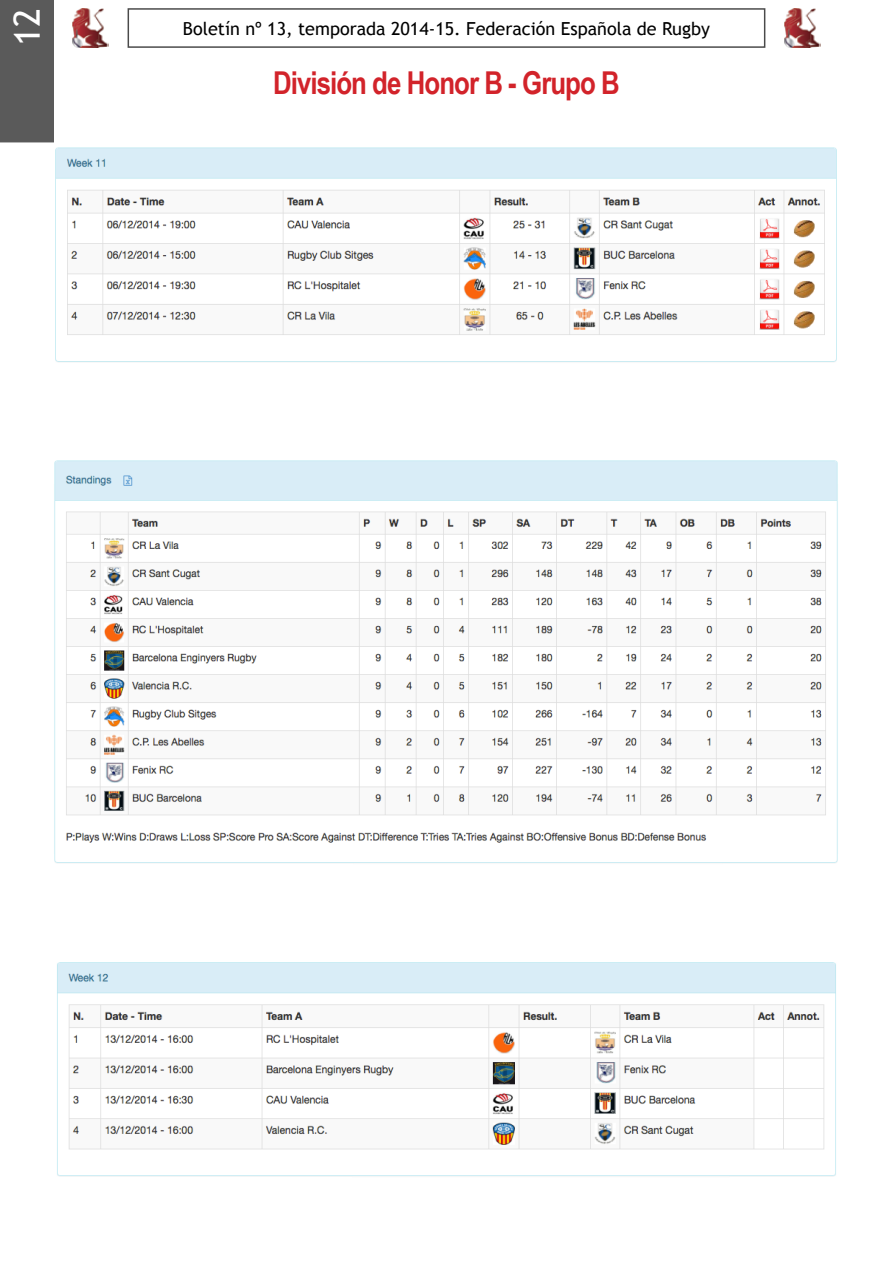
<style>
.page{position:relative;width:893px;height:1263px;background:#fff}
.page>*{position:absolute;margin:0;border:0;box-sizing:border-box;transform-origin:0 0}
.t1{font:36px "Trebuchet MS";color:#fff}
.t2{font:700 31.5px "Arial Narrow";letter-spacing:-.03em;color:#d2232a}
.t3{font:18px "Trebuchet MS";color:#000}
</style>
<div class="page">
<div style="left:1px;top:1px;width:52px;height:141px;background:#5a5a5a"></div>
<img style="left:73px;top:8px;width:36px;height:40px">
<img style="left:784px;top:8px;width:36px;height:40px">
<img style="left:55px;top:147px;width:782px;height:215px">
<img style="left:57px;top:962px;width:779px;height:215px">
<img style="left:54px;top:460px;width:784px;height:403px">
<h1 class="t1" style="left:6px;top:46px;width:39px;rotate:-90deg">12</h1>
<p class="t3" style="left:183px;top:18px;width:529px">Boletín nº 13, temporada 2014-15. Federación Española de Rugby</p>
<h2 class="t2" style="left:273px;top:59px;width:348px">División de Honor B - Grupo B</h2>
</div>
